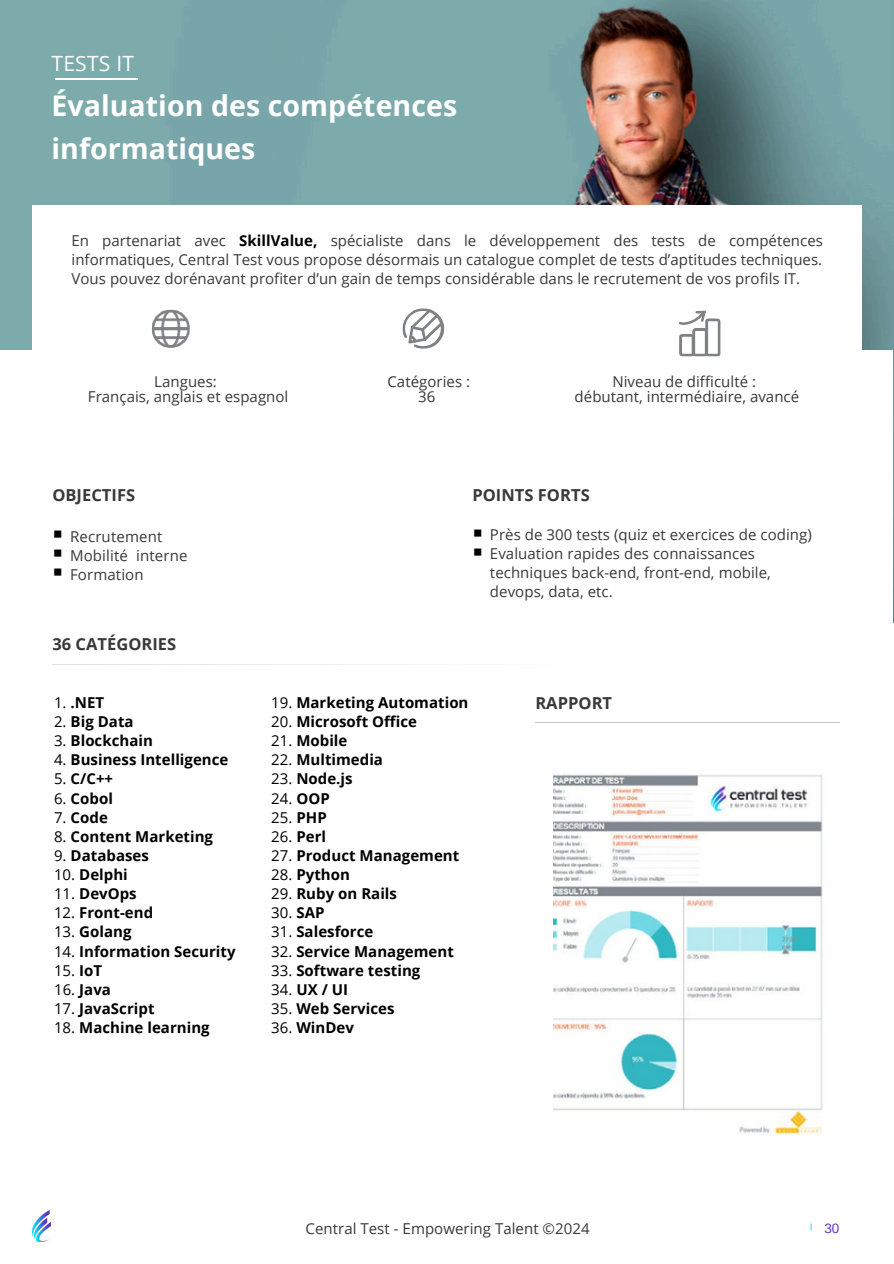
<style>
.page{position:relative;width:894px;height:1264px;background:#fff}
.page>*{position:absolute;margin:0;border:0;box-sizing:border-box;transform-origin:0 0}
.t1{font:700 28.5px/42.8px "Open Sans";color:#fff}
.t2{font:21px "Open Sans";letter-spacing:.015em;color:#fff}
.t3{font:18px/19.2px "Montserrat";color:#000;text-align:justify}
.t4{font:700 16.5px "Open Sans";color:#39383a}
.t5{font:15px/19.2px "Open Sans";letter-spacing:.005em;color:#39383a}
.t6{font:700 15px "Open Sans";color:#000}
.t7{font:15px "Open Sans";letter-spacing:.005em;color:#000}
.t8{font:13.5px "Arimo";color:#6134c4}
.t9{font:700 7.5px "Arimo";color:#49c6f1}
.s1{font-weight:700;color:#000}
.s2{font-weight:400}
.s3{font-weight:700}
</style>
<div class="page">
<img style="left:0;top:0;width:893px;height:350px">
<hr style="left:55px;top:78px;width:82px;height:2px;background:#fff">
<img style="left:553px;top:774px;width:270px;height:361px">
<svg style="left:52px;top:664px;width:368px;height:1px"></svg>
<hr style="left:535px;top:722px;width:304px;height:1px;background:#c1c4c5">
<img style="left:33px;top:205px;width:828px;height:152px">
<img style="left:33px;top:1210px;width:18px;height:31px">
<p class="t2" style="left:51px;top:49px;width:84px">TESTS IT</p>
<p class="t1" style="left:51px;top:84px;width:407px">Évaluation des compétences informatiques</p>
<p class="t5" style="left:71px;top:230px;width:752px">En partenariat avec <span class="s1">SkillValue,</span> spécialiste dans le développement des tests de compétences informatiques, Central Test vous propose désormais un catalogue complet de tests d’aptitudes techniques.</p>
<p class="t5" style="left:71px;top:268px;width:730px">Vous pouvez dorénavant profiter d’un gain de temps considérable dans le recrutement de vos profils IT.</p>
<p class="t5" style="left:154px;top:371px;width:64px">Langues:</p>
<p class="t5" style="left:88px;top:387px;width:202px">Français, anglais et espagnol</p>
<p class="t4" style="left:52px;top:483px;width:84px">OBJECTIFS</p>
<p class="t5" style="left:387px;top:373px;width:84px;line-height:15.8px;text-align:center">Catégories :<br>36</p>
<p class="t5" style="left:612px;top:371px;width:145px">Niveau de difficulté :</p>
<p class="t5" style="left:574px;top:387px;width:226px">débutant, intermédiaire, avancé</p>
<p class="t4" style="left:472px;top:483px;width:119px">POINTS FORTS</p>
<p class="t3" style="left:52px;top:523px;width:12px">■ ■ ■</p>
<p class="t3" style="left:472px;top:522px;width:12px">■ ■</p>
<p class="t5" style="left:70px;top:526px;width:94px">Recrutement</p>
<p class="t5" style="left:70px;top:545px;width:119px">Mobilité interne</p>
<p class="t5" style="left:70px;top:564px;width:75px">Formation</p>
<p class="t5" style="left:490px;top:524px;width:323px">Près de 300 tests (quiz et exercices de coding)<br>Evaluation rapides des connaissances techniques back-end, front-end, mobile, devops, data, etc.</p>
<p class="t4" style="left:52px;top:632px;width:125px">36 CATÉGORIES</p>
<p class="t6" style="left:54px;top:691px;width:52px"><span class="s2">1.</span> .NET</p>
<p class="t6" style="left:54px;top:711px;width:81px"><span class="s2">2.</span> Big Data</p>
<p class="t6" style="left:54px;top:730px;width:100px"><span class="s2">3.</span> Blockchain</p>
<h2 class="t6" style="left:54px;top:749px;width:176px"><span class="s2">4.</span> Business Intelligence</h2>
<h2 class="t6" style="left:54px;top:768px;width:61px"><span class="s2">5.</span> C/C++</h2>
<p class="t6" style="left:54px;top:787px;width:60px"><span class="s2">6.</span> Cobol</p>
<p class="t6" style="left:54px;top:806px;width:55px"><span class="s2">7.</span> Code</p>
<p class="t6" style="left:54px;top:825px;width:160px"><span class="s2">8.</span> Content Marketing</p>
<h2 class="t6" style="left:54px;top:844px;width:96px"><span class="s2">9.</span> Databases</h2>
<p class="t6" style="left:54px;top:864px;width:75px"><span class="s2">10.</span> Delphi</p>
<p class="t6" style="left:54px;top:883px;width:84px"><span class="s2">11.</span> DevOps</p>
<h2 class="t6" style="left:54px;top:902px;width:101px"><span class="s2">12.</span> Front-end</h2>
<h2 class="t6" style="left:54px;top:921px;width:79px"><span class="s2">13.</span> Golang</h2>
<p class="t6" style="left:54px;top:940px;width:183px"><span class="s2">14.</span> Information Security</p>
<p class="t7" style="left:54px;top:959px;width:50px">15. <span class="s3">IoT</span></p>
<p class="t6" style="left:54px;top:978px;width:58px"><span class="s2">16.</span> Java</p>
<p class="t6" style="left:54px;top:997px;width:102px"><span class="s2">17.</span> JavaScript</p>
<p class="t6" style="left:54px;top:1017px;width:157px"><span class="s2">18.</span> Machine learning</p>
<p class="t6" style="left:271px;top:691px;width:199px"><span class="s2">19.</span> Marketing Automation</p>
<p class="t6" style="left:271px;top:711px;width:147px"><span class="s2">20.</span> Microsoft Office</p>
<p class="t6" style="left:271px;top:730px;width:78px"><span class="s2">21.</span> Mobile</p>
<p class="t6" style="left:271px;top:749px;width:113px"><span class="s2">22.</span> Multimedia</p>
<p class="t6" style="left:271px;top:768px;width:83px"><span class="s2">23.</span> Node.js</p>
<p class="t7" style="left:271px;top:787px;width:60px">24. <span class="s3">OOP</span></p>
<p class="t7" style="left:271px;top:806px;width:57px">25. <span class="s3">PHP</span></p>
<p class="t6" style="left:271px;top:825px;width:57px"><span class="s2">26.</span> Perl</p>
<p class="t6" style="left:271px;top:844px;width:190px"><span class="s2">27.</span> Product Management</p>
<p class="t6" style="left:271px;top:864px;width:80px"><span class="s2">28.</span> Python</p>
<p class="t6" style="left:271px;top:883px;width:127px"><span class="s2">29.</span> Ruby on Rails</p>
<p class="t7" style="left:271px;top:902px;width:55px">30. <span class="s3">SAP</span></p>
<p class="t6" style="left:271px;top:921px;width:104px"><span class="s2">31.</span> Salesforce</p>
<p class="t6" style="left:271px;top:940px;width:184px"><span class="s2">32.</span> Service Management</p>
<p class="t6" style="left:271px;top:959px;width:151px"><span class="s2">33.</span> Software testing</p>
<p class="t6" style="left:271px;top:978px;width:78px"><span class="s2">34.</span> UX / UI</p>
<p class="t6" style="left:271px;top:997px;width:125px"><span class="s2">35.</span> Web Services</p>
<p class="t6" style="left:271px;top:1017px;width:84px"><span class="s2">36.</span> WinDev</p>
<p class="t4" style="left:535px;top:691px;width:78px">RAPPORT</p>
<p class="t5" style="left:305px;top:1218px;width:285px">Central Test - Empowering Talent ©️2024</p>
<p class="t9" style="left:809px;top:1222px;width:4px">|</p>
<p class="t8" style="left:824px;top:1220px;width:17px">30</p>
</div>
